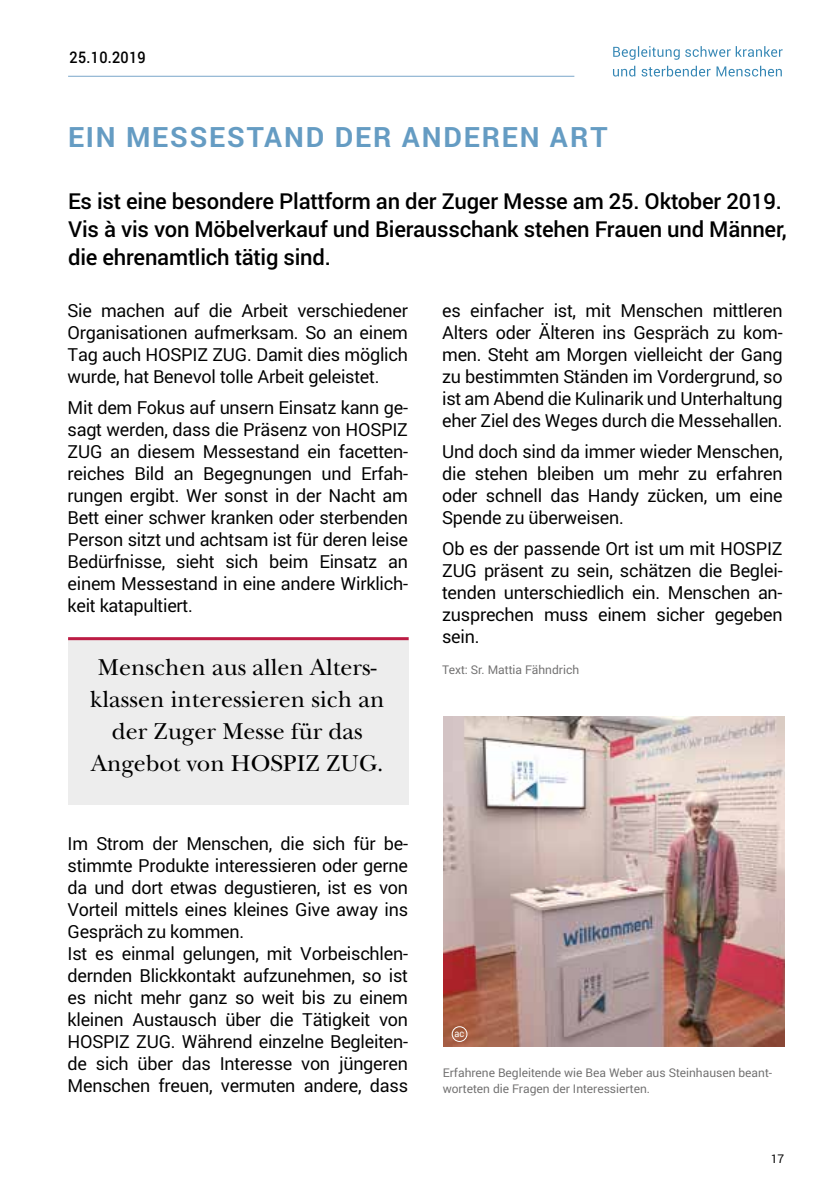
<style>
.page{position:relative;width:840px;height:1191px;background:#fff}
.page>*{position:absolute;margin:0;border:0;box-sizing:border-box;transform-origin:0 0}
.t1{font:700 28px "Roboto";letter-spacing:.065em;color:#659cc3}
.t2{font:24px/32px "New Baskerville";color:#000;text-align:center}
.t3{font:500 22px/28px "Roboto";letter-spacing:-.01em;color:#000}
.t4{font:18px/22px "Roboto";letter-spacing:-.015em;color:#000;text-align:justify}
.t5{font:500 16px "Roboto";letter-spacing:.02em;color:#000;scale:.9 1}
.t6{font:12px/16px "Roboto";color:#706f6f}
.t7{font:12px "Roboto";color:#000}
.t8{font:10px "Roboto";color:#fff;scale:.9 1}
</style>
<div class="page">
<div style="left:68px;top:637px;width:340px;height:168px;background:#ededed"></div>
<hr style="left:68px;top:637px;width:340px;height:3px;background:#bd1b44">
<hr style="left:68px;top:76px;width:506px;height:1px;background:#7aa7ca">
<svg style="left:613px;top:66px;width:168px;height:11px"></svg>
<svg style="left:613px;top:46px;width:169px;height:14px"></svg>
<img style="left:443px;top:717px;width:341px;height:329px">
<div style="left:451px;top:1026px;width:16px;height:15px;border:1px solid #fff;border-radius:50%"></div>
<p class="t5" style="left:70px;top:46px;width:86px">25.10.2019</p>
<h1 class="t1" style="left:68px;top:118px;width:541px">EIN MESSESTAND DER ANDEREN ART</h1>
<p class="t3" style="left:68px;top:186px;width:719px">Es ist eine besondere Plattform an der Zuger Messe am 25. Oktober 2019.<br>Vis à vis von Möbelverkauf und Bierausschank stehen Frauen und Männer, die ehrenamtlich tätig sind.</p>
<p class="t4" style="left:67px;top:299px;width:342px">Sie machen auf die Arbeit verschiedener Organisationen aufmerksam. So an einem Tag auch HOSPIZ ZUG. Damit dies möglich wurde, hat Benevol tolle Arbeit geleistet.</p>
<p class="t4" style="left:67px;top:396px;width:342px">Mit dem Fokus auf unsern Einsatz kann ge&shy;sagt werden, dass die Präsenz von HOSPIZ ZUG an diesem Messestand ein facetten&shy;reiches Bild an Begegnungen und Erfah&shy;rungen ergibt. Wer sonst in der Nacht am Bett einer schwer kranken oder sterbenden Person sitzt und achtsam ist für deren leise Bedürfnisse, sieht sich beim Einsatz an einem Messestand in eine andere Wirklich&shy;keit katapultiert.</p>
<h2 class="t2" style="left:90px;top:651px;width:296px">Menschen aus allen Alters&shy;klassen interessieren sich an der Zuger Messe für das<br>Angebot von HOSPIZ ZUG.</h2>
<p class="t4" style="left:67px;top:831px;width:342px;text-align:left">Im Strom der Menschen, die sich für be&shy;stimmte Produkte interessieren oder gerne da und dort etwas degustieren, ist es von Vorteil mittels eines kleines Give away ins Gespräch zu kommen.<br>Ist es einmal gelungen, mit Vorbeischlen&shy;dernden Blickkontakt aufzunehmen, so ist es nicht mehr ganz so weit bis zu einem kleinen Austausch über die Tätigkeit von HOSPIZ ZUG. Während einzelne Begleiten&shy;de sich über das Interesse von jüngeren Menschen freuen, vermuten andere, dass</p>
<p class="t4" style="left:442px;top:299px;width:342px">es einfacher ist, mit Menschen mittleren Alters oder Älteren ins Gespräch zu kom&shy;men. Steht am Morgen vielleicht der Gang zu bestimmten Ständen im Vordergrund, so ist am Abend die Kulinarik und Unterhaltung eher Ziel des Weges durch die Messehallen.</p>
<p class="t4" style="left:442px;top:440px;width:342px">Und doch sind da immer wieder Menschen, die stehen bleiben um mehr zu erfahren oder schnell das Handy zücken, um eine Spende zu überweisen.</p>
<p class="t4" style="left:442px;top:537px;width:342px">Ob es der passende Ort ist um mit HOSPIZ ZUG präsent zu sein, schätzen die Beglei&shy;tenden unterschiedlich ein. Menschen an&shy;zusprechen muss einem sicher gegeben sein.</p>
<p class="t6" style="left:442px;top:661px;width:138px">Text: Sr. Mattia Fähndrich</p>
<p class="t8" style="left:454px;top:1026px;width:12px">ac</p>
<p class="t6" style="left:442px;top:1064px;width:331px">Erfahrene Begleitende wie Bea Weber aus Steinhausen beant&shy;worteten die Fragen der Interessierten.</p>
<p class="t7" style="left:770px;top:1150px;width:15px">17</p>
</div>
